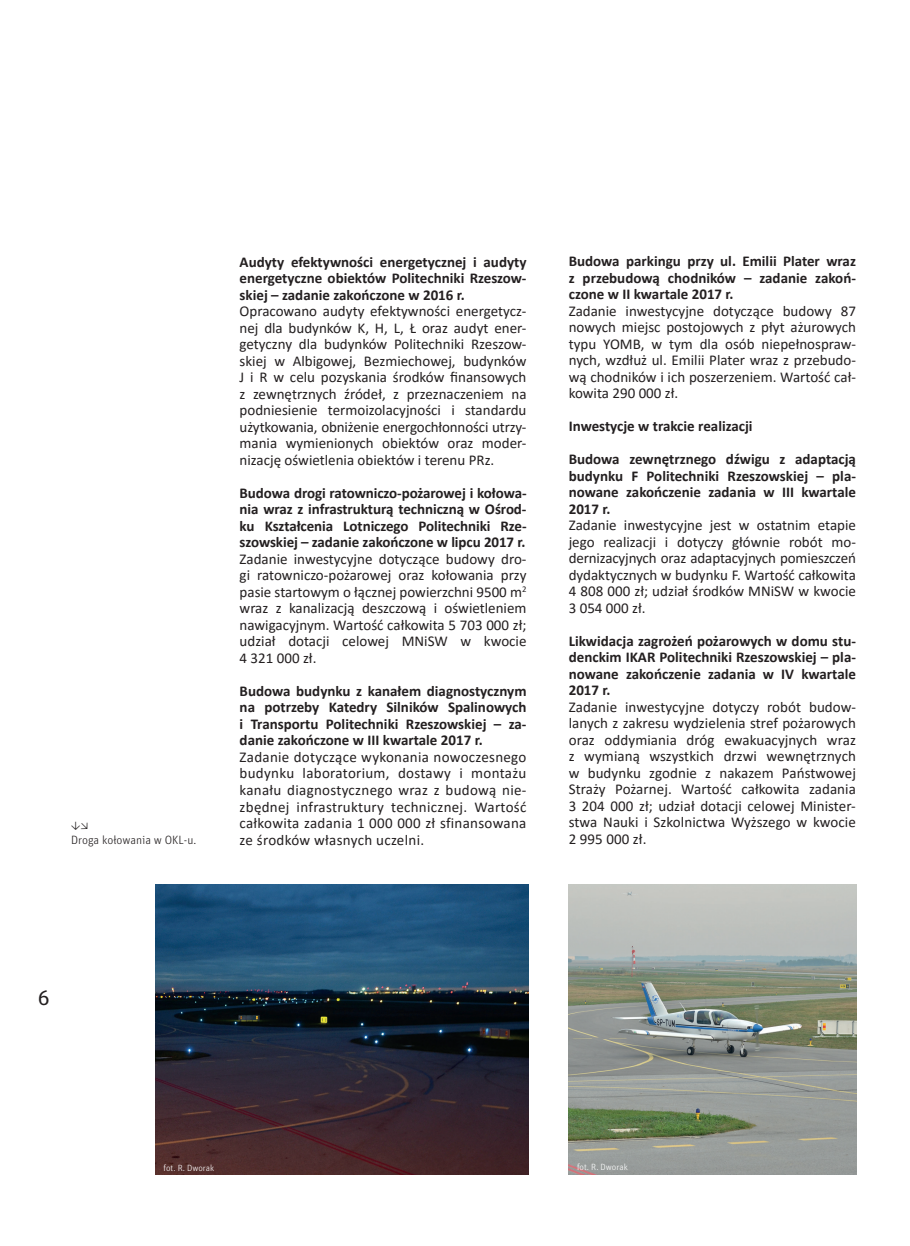
<style>
.page{position:relative;width:910px;height:1246px;background:#fff}
.page>*{position:absolute;margin:0;border:0;box-sizing:border-box;transform-origin:0 0}
.t1{font:21px "Unit Pro";color:#231f20}
.t2{font:15px/16.5px "Calibri";color:#231f20;text-align:justify}
.t3{font:700 15px/16.5px "Calibri";color:#231f20;text-align:justify}
.t4{font:300 12px/14.4px "Unit Pro";color:#231f20}
.t5{font:300 9px "Unit Pro";color:#fff}
</style>
<div class="page">
<img style="left:155px;top:884px;width:373px;height:291px">
<img style="left:569px;top:884px;width:287px;height:291px">
<p class="t4" style="left:71px;top:818px;width:127px">↓↘<br>Droga kołowania w OKL-u.</p>
<p class="t3" style="left:240px;top:253px;width:288px">Audyty efektywności energetycznej i audyty energetyczne obiektów Politechniki Rzeszow&shy;skiej – zadanie zakończone w 2016 r.</p>
<p class="t2" style="left:240px;top:303px;width:288px">Opracowano audyty efektywności energetycz&shy;nej dla budynków K, H, L, Ł oraz audyt ener&shy;getyczny dla budynków Politechniki Rzeszow&shy;skiej w Albigowej, Bezmiechowej, budynków J i R w celu pozyskania środków finansowych z zewnętrznych źródeł, z przeznaczeniem na podniesienie termoizolacyjności i standardu użytkowania, obniżenie energochłonności utrzy&shy;mania wymienionych obiektów oraz moder&shy;nizację oświetlenia obiektów i terenu PRz.</p>
<p class="t3" style="left:240px;top:484px;width:288px">Budowa drogi ratowniczo-pożarowej i kołowa&shy;nia wraz z infrastrukturą techniczną w Ośrod&shy;ku Kształcenia Lotniczego Politechniki Rze&shy;szowskiej – zadanie zakończone w lipcu 2017 r.</p>
<p class="t2" style="left:240px;top:550px;width:288px">Zadanie inwestycyjne dotyczące budowy dro&shy;gi ratowniczo-pożarowej oraz kołowania przy pasie startowym o łącznej powierzchni 9500 m<sup>2 </sup>wraz z kanalizacją deszczową i oświetleniem nawigacyjnym. Wartość całkowita 5 703 000 zł; udział dotacji celowej MNiSW w kwocie 4 321 000 zł.</p>
<p class="t3" style="left:240px;top:682px;width:288px">Budowa budynku z kanałem diagnostycznym na potrzeby Katedry Silników Spalinowych i Transportu Politechniki Rzeszowskiej – za&shy;danie zakończone w III kwartale 2017 r.</p>
<p class="t2" style="left:240px;top:748px;width:288px">Zadanie dotyczące wykonania nowoczesnego budynku laboratorium, dostawy i montażu kanału diagnostycznego wraz z budową nie&shy;zbędnej infrastruktury technicznej. Wartość całkowita zadania 1 000 000 zł sfinansowana ze środków własnych uczelni.</p>
<p class="t3" style="left:569px;top:253px;width:289px">Budowa parkingu przy ul. Emilii Plater wraz z przebudową chodników – zadanie zakoń&shy;czone w II kwartale 2017 r.</p>
<p class="t2" style="left:569px;top:302px;width:289px">Zadanie inwestycyjne dotyczące budowy 87 nowych miejsc postojowych z płyt ażurowych typu YOMB, w tym dla osób niepełnospraw&shy;nych, wzdłuż ul. Emilii Plater wraz z przebudo&shy;wą chodników i ich poszerzeniem. Wartość cał&shy;kowita 290 000 zł.</p>
<p class="t3" style="left:569px;top:418px;width:185px">Inwestycje w trakcie realizacji</p>
<p class="t3" style="left:569px;top:451px;width:289px">Budowa zewnętrznego dźwigu z adaptacją budynku F Politechniki Rzeszowskiej – pla&shy;nowane zakończenie zadania w III kwartale 2017 r.</p>
<p class="t2" style="left:569px;top:517px;width:289px">Zadanie inwestycyjne jest w ostatnim etapie jego realizacji i dotyczy głównie robót mo&shy;dernizacyjnych oraz adaptacyjnych pomieszczeń dydaktycznych w budynku F. Wartość całkowita 4 808 000 zł; udział środków MNiSW w kwocie 3 054 000 zł.</p>
<p class="t3" style="left:569px;top:632px;width:289px">Likwidacja zagrożeń pożarowych w domu stu&shy;denckim IKAR Politechniki Rzeszowskiej – pla&shy;nowane zakończenie zadania w IV kwartale 2017 r.</p>
<p class="t2" style="left:569px;top:698px;width:289px">Zadanie inwestycyjne dotyczy robót budow&shy;lanych z zakresu wydzielenia stref pożarowych oraz oddymiania dróg ewakuacyjnych wraz z wymianą wszystkich drzwi wewnętrznych w budynku zgodnie z nakazem Państwowej Straży Pożarnej. Wartość całkowita zadania 3 204 000 zł; udział dotacji celowej Minister&shy;stwa Nauki i Szkolnictwa Wyższego w kwocie 2 995 000 zł.</p>
<h1 class="t1" style="left:38px;top:985px;width:14px">6</h1>
<p class="t5" style="left:164px;top:1163px;width:52px">fot. R. Dworak</p>
<p class="t5" style="left:577px;top:1161px;width:52px">fot. R. Dworak</p>
</div>
